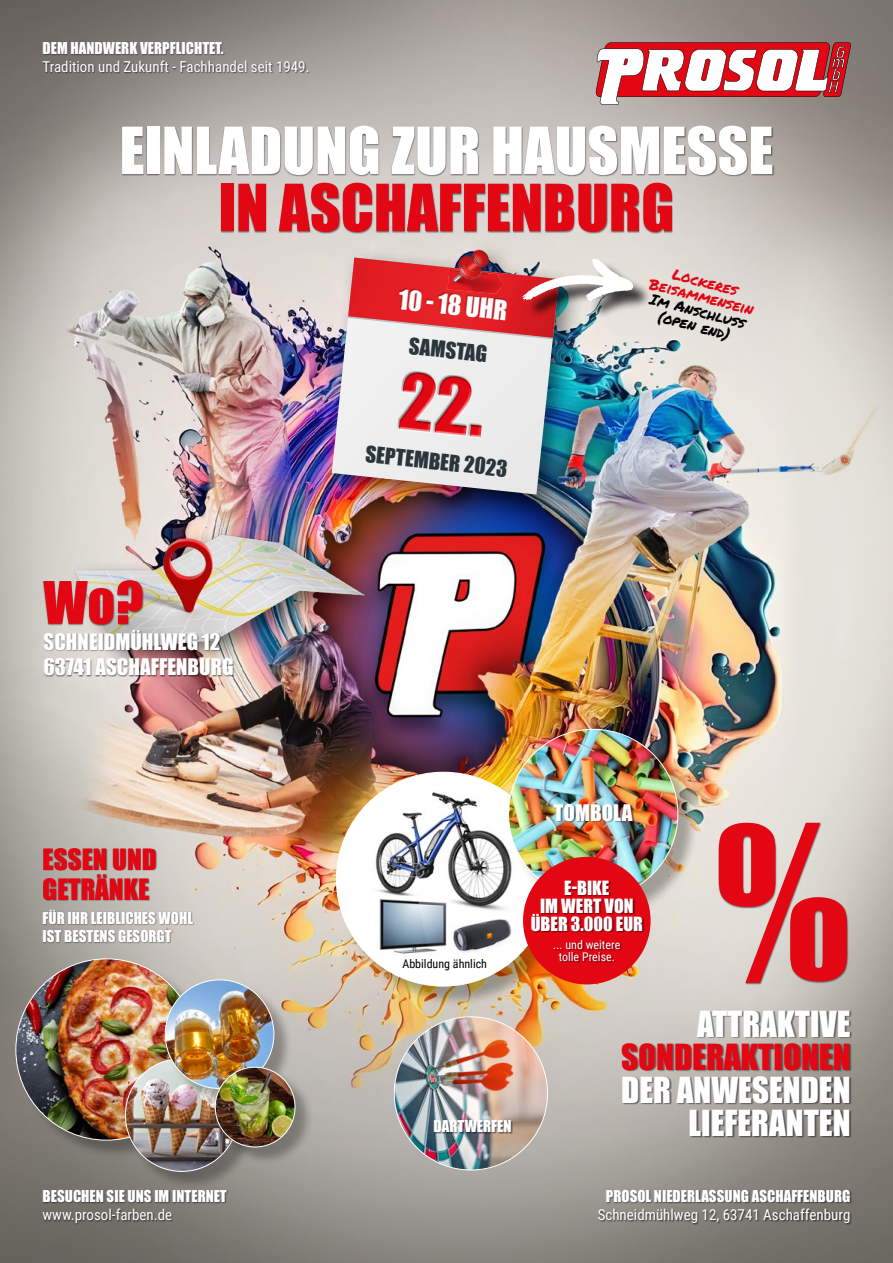
<style>
.page{position:relative;width:893px;height:1263px;background:#fff}
.page>*{position:absolute;margin:0;border:0;box-sizing:border-box;transform-origin:0 0}
.t1{font:195px "Impact";color:#e30613}
.t2{font:60px "Impact";color:#fff}
.t3{font:60px "Impact";color:#e30613}
.t4{font:54px "Impact";color:#e30613}
.t5{font:33px/33px "Impact";color:#fff;text-align:right}
.t6{font:33px "Impact";color:#e30613}
.t7{font:27px/30px "Impact";color:#e30613}
.t8{font:25.35px "Impact";color:#fff}
.t9{font:21px/25.2px "Impact";color:#fff}
.t10{font:21px "Impact";color:#2a363b}
.t11{font:18px/18px "Impact";color:#fff;text-align:center}
.t12{font:15px/18px "Impact";color:#fff}
.t13{font:15px "Roboto Condensed";color:#fff}
.t14{font:15px/15px "Permanent Marker";color:#e30613;text-align:center}
.t15{font:15px/15px "Permanent Marker";color:#000;text-align:center}
.t16{font:12px/12px "Roboto Condensed";color:#fff;text-align:center}
.t17{font:12px "Roboto Condensed";color:#000}
</style>
<div class="page">
<img style="left:0;top:0;width:893px;height:1263px">
<div style="left:42px;top:1190px;width:186px;height:35px;background:#000;opacity:.5"></div>
<div style="left:43px;top:42px;width:267px;height:32px;background:#000;opacity:.5"></div>
<div style="left:122px;top:126px;width:652px;height:108px;background:#000;opacity:.5"></div>
<svg style="left:596px;top:43px;width:255px;height:62px"></svg>
<div style="left:322px;top:240px;width:264px;height:281px;background:#000;opacity:.5"></div>
<div style="left:17px;top:960px;width:199px;height:199px;background:#000;opacity:.3"></div>
<img style="left:16px;top:959px;width:181px;height:181px;border-radius:91px">
<div style="left:128px;top:1061px;width:129px;height:129px;background:#000;opacity:.3"></div>
<img style="left:125px;top:1059px;width:113px;height:112px;border-radius:56px">
<div style="left:167px;top:982px;width:126px;height:126px;background:#000;opacity:.3"></div>
<img style="left:165px;top:980px;width:109px;height:108px;border-radius:54px">
<div style="left:217px;top:1069px;width:97px;height:97px;background:#000;opacity:.3"></div>
<img style="left:215px;top:1067px;width:80px;height:80px;border-radius:40px">
<div style="left:215px;top:1067px;width:80px;height:80px;border:1px solid #fff;border-radius:50%"></div>
<div style="left:43px;top:849px;width:152px;height:94px;background:#000;opacity:.5"></div>
<div style="left:66px;top:525px;width:322px;height:150px;background:#000;opacity:.5"></div>
<img style="left:38px;top:505px;width:340px;height:171px">
<div style="left:44px;top:630px;width:191px;height:47px;background:#000;opacity:.5"></div>
<div style="left:43px;top:581px;width:102px;height:45px;background:#000;opacity:.5"></div>
<div style="left:339px;top:774px;width:233px;height:234px;background:#000;opacity:.3"></div>
<div style="left:336px;top:772px;width:214px;height:214px;background:#fff;border-radius:50%"></div>
<img style="left:360px;top:784px;width:151px;height:127px">
<div style="left:622px;top:1011px;width:230px;height:126px;background:#000;opacity:.5"></div>
<div style="left:598px;top:1190px;width:254px;height:35px;background:#000;opacity:.5"></div>
<div style="left:719px;top:823px;width:130px;height:161px;background:#000;opacity:.5"></div>
<div style="left:511px;top:732px;width:188px;height:188px;background:#000;opacity:.3"></div>
<img style="left:508px;top:729px;width:170px;height:170px;border-radius:85px">
<div style="left:554px;top:804px;width:81px;height:18px;background:#000;opacity:.5"></div>
<img style="left:394px;top:1017px;width:153px;height:153px;border-radius:77px">
<div style="left:434px;top:1120px;width:79px;height:13px;background:#000;opacity:.5"></div>
<div style="left:523px;top:857px;width:128px;height:127px;background:#e30613;border-radius:50%"></div>
<div style="left:532px;top:881px;width:112px;height:81px;background:#000;opacity:.5"></div>
<img style="left:377px;top:896px;width:71px;height:58px">
<img style="left:453px;top:913px;width:61px;height:40px">
<div style="left:525px;top:262px;width:126px;height:57px;background:#000;opacity:.75"></div>
<img style="left:332px;top:250px;width:302px;height:244px">
<p class="t12" style="left:43px;top:39px;width:183px">DEM HANDWERK VERPFLICHTET.</p>
<p class="t13" style="left:43px;top:57px;width:269px">Tradition und Zukunft - Fachhandel seit 1949.</p>
<h2 class="t2" style="left:120px;top:104px;width:655px">EINLADUNG ZUR HAUSMESSE</h2>
<h2 class="t3" style="left:219px;top:161px;width:457px">IN ASCHAFFENBURG</h2>
<h3 class="t4" style="left:43px;top:561px;width:101px">Wo?</h3>
<h3 class="t9" style="left:43px;top:629px;width:192px">SCHNEIDMÜHLWEG 12<br>63741 ASCHAFFENBURG</h3>
<h3 class="t7" style="left:43px;top:843px;width:116px">ESSEN UND<br>GETRÄNKE</h3>
<p class="t12" style="left:43px;top:908px;width:152px">FÜR IHR LEIBLICHES WOHL<br>IST BESTENS GESORGT</p>
<p class="t12" style="left:43px;top:1187px;width:186px">BESUCHEN SIE UNS IM INTERNET</p>
<p class="t13" style="left:43px;top:1204px;width:131px">www.prosol-farben.de</p>
<h3 class="t8" style="left:401px;top:279px;width:110px;rotate:6deg">10 - 18 UHR</h3>
<h3 class="t10" style="left:411px;top:329px;width:80px;rotate:6deg">SAMSTAG</h3>
<h3 class="t10" style="left:367px;top:438px;width:144px;rotate:6deg">SEPTEMBER 2023</h3>
<p class="t14" style="left:655px;top:261px;width:109px;rotate:14deg">Lockeres<br>Beisammensein</p>
<p class="t15" style="left:652px;top:291px;width:99px;rotate:14deg">Im Anschluss (open end)</p>
<p class="t17" style="left:402px;top:955px;width:86px">Abbildung ähnlich</p>
<p class="t12" style="left:433px;top:1116px;width:80px">DARTWERFEN</p>
<h3 class="t9" style="left:554px;top:800px;width:80px">TOMBOLA</h3>
<p class="t11" style="left:531px;top:878px;width:114px">E-BIKE<br>IM WERT VON<br>ÜBER 3.000 EUR</p>
<p class="t16" style="left:553px;top:938px;width:69px">... und weitere tolle Preise.</p>
<h1 class="t1" style="left:715px;top:752px;width:137px">%</h1>
<h3 class="t5" style="left:697px;top:1006px;width:155px">ATTRAKTIVE</h3>
<h3 class="t6" style="left:621px;top:1031px;width:231px">SONDERAKTIONEN</h3>
<h3 class="t5" style="left:621px;top:1072px;width:231px">DER ANWESENDEN<br>LIEFERANTEN</h3>
<p class="t12" style="left:606px;top:1187px;width:246px">PROSOL NIEDERLASSUNG ASCHAFFENBURG</p>
<p class="t13" style="left:598px;top:1204px;width:254px">Schneidmühlweg 12, 63741 Aschaffenburg</p>
</div>
